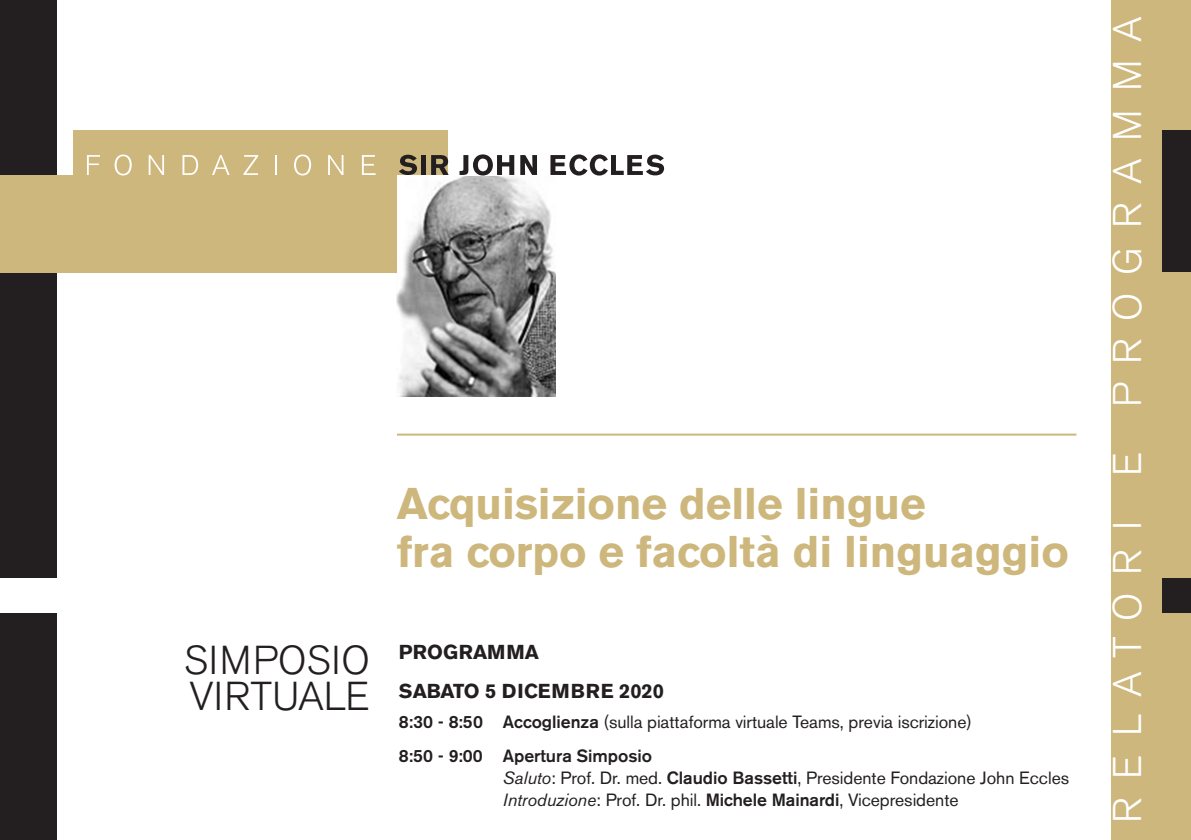
<style>
.page{position:relative;width:1191px;height:840px;background:#fff}
.page>*{position:absolute;margin:0;border:0;box-sizing:border-box;transform-origin:0 0}
.t1{font:700 44px/48px "Akzidenz Grotesk BE";color:#cdb77c}
.t2{font:300 40px/36px "Akzidenz Grotesk BE";color:#231f20}
.t3{font:300 39.8px "Akzidenz Grotesk BE";letter-spacing:.45em;color:#fff}
.t4{font:700 20px "Akzidenz Grotesk BE";color:#231f20}
.t5{font:17.6px "Akzidenz Grotesk BE";letter-spacing:-.005em;color:#231f20}
.t6{font:500 17.6px "Akzidenz Grotesk BE";letter-spacing:-.005em;color:#231f20}
.s1{font-weight:500}
.s2{font-style:italic}
</style>
<div class="page">
<div style="left:0;top:0;width:57px;height:839px;background:#231f20"></div>
<div style="left:0;top:578px;width:74px;height:34px;background:#fff"></div>
<div style="left:1111px;top:0;width:80px;height:839px;background:#cdb77c"></div>
<img style="left:397px;top:176px;width:159px;height:220px">
<div style="left:0;top:175px;width:397px;height:97px;background:#cdb77c"></div>
<div style="left:74px;top:130px;width:374px;height:45px;background:#cdb77c"></div>
<div style="left:1162px;top:578px;width:29px;height:34px;background:#231f20"></div>
<div style="left:1162px;top:130px;width:29px;height:142px;background:#231f20"></div>
<hr style="left:397px;top:433px;width:679px;height:2px;background:#cdb77c">
<svg style="left:87px;top:155px;width:13px;height:20px"></svg>
<svg style="left:115px;top:154px;width:17px;height:21px"></svg>
<svg style="left:149px;top:155px;width:15px;height:20px"></svg>
<svg style="left:182px;top:155px;width:16px;height:20px"></svg>
<svg style="left:212px;top:155px;width:18px;height:20px"></svg>
<svg style="left:243px;top:155px;width:15px;height:20px"></svg>
<hr style="left:275px;top:155px;width:2px;height:20px;background:#fff">
<svg style="left:294px;top:154px;width:17px;height:21px"></svg>
<svg style="left:328px;top:155px;width:15px;height:20px"></svg>
<svg style="left:362px;top:155px;width:13px;height:20px"></svg>
<svg style="left:399px;top:155px;width:18px;height:20px"></svg>
<div style="left:421px;top:155px;width:5px;height:20px;background:#231f20"></div>
<svg style="left:431px;top:155px;width:18px;height:20px"></svg>
<svg style="left:459px;top:154px;width:55px;height:21px"></svg>
<svg style="left:520px;top:155px;width:17px;height:20px"></svg>
<svg style="left:550px;top:154px;width:114px;height:21px"></svg>
<p class="t2" style="left:184px;top:642px;width:187px">SIMPOSIO<br>VIRTUALE</p>
<p class="t1" style="left:397px;top:480px;width:673px">Acquisizione delle lingue<br>fra corpo e facoltà di linguaggio</p>
<p class="t4" style="left:399px;top:640px;width:142px">PROGRAMMA</p>
<p class="t4" style="left:399px;top:678px;width:267px">SABATO 5 DICEMBRE 2020</p>
<p class="t5" style="left:399px;top:711px;width:574px"><span class="s1">8:30 - 8:50 Accoglienza</span> (sulla piattaforma virtuale Teams, previa iscrizione)</p>
<p class="t6" style="left:399px;top:744px;width:255px">8:50 - 9:00 Apertura Simposio</p>
<p class="t5" style="left:503px;top:767px;width:568px"><span class="s2">Saluto</span>: Prof. Dr. med. <span class="s1">Claudio Bassetti</span>, Presidente Fondazione John Eccles</p>
<p class="t5" style="left:503px;top:789px;width:457px"><span class="s2">Introduzione</span>: Prof. Dr. phil. <span class="s1">Michele Mainardi</span>, Vicepresidente</p>
<p class="t3" style="left:1105px;top:823px;width:808px;rotate:-90deg">RELATORI E PROGRAMMA</p>
</div>
